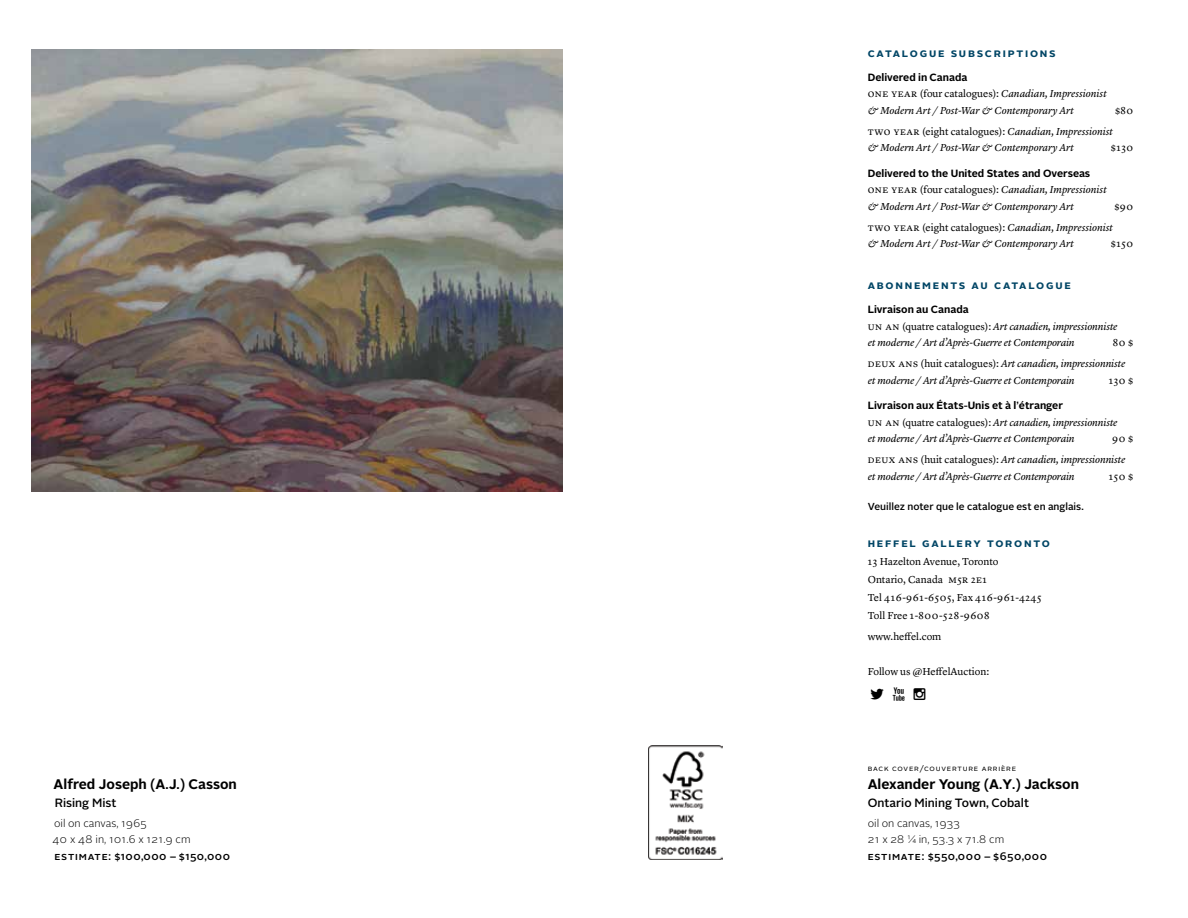
<style>
.page{position:relative;width:1188px;height:918px;background:#fff}
.page>*{position:absolute;margin:0;border:0;box-sizing:border-box;transform-origin:0 0}
.t1{font:22.5px "Socialico";color:#000}
.t2{font:700 13.8px "Alright Sans";color:#000}
.t3{font:500 12px "Alright Sans";color:#000}
.t4{font:700 11.7px "Alright Sans";letter-spacing:.15em;color:#004565}
.t5{font:300 10.8px/16.2px "Alright Sans";letter-spacing:.025em;color:#000}
.t6{font:500 10.8px "Alright Sans";letter-spacing:.05em;color:#000}
.t7{font:italic 10.5px/16.5px "Lyon Text";letter-spacing:-.01em;color:#000}
.t8{font:10.5px/21px "Lyon Text";letter-spacing:.015em;color:#000}
.t9{font:700 10.5px "Alright Sans";color:#000}
.t10{font:10.5px/18px "Lyon Text";letter-spacing:.05em;color:#000}
.t11{font:500 10.2px "Alright Sans";color:#000}
.t12{font:7.8px "Alright Sans";letter-spacing:.1em;color:#000}
.s1{font-weight:500}
.s2{font-style:normal}
.s3{font-style:italic}
.s4{font-family:"Socialico Plus"}
</style>
<div class="page">
<img style="left:648px;top:746px;width:74px;height:114px">
<img style="left:32px;top:50px;width:530px;height:441px">
<h2 class="t2" style="left:54px;top:775px;width:185px">Alfred Joseph <span class="s1">(</span>A<span class="s1">.</span>J<span class="s1">.)</span> Casson</h2>
<p class="t3" style="left:55px;top:794px;width:63px">Rising Mist</p>
<p class="t5" style="left:53px;top:816px;width:140px">oil on canvas, 1965<br>40 x 48 in, 101.6 x 121.9 cm</p>
<p class="t6" style="left:55px;top:848px;width:177px">Estimate: $100,000 – $150,000</p>
<p class="t4" style="left:868px;top:45px;width:189px">Catalogue Subscriptions</p>
<p class="t9" style="left:868px;top:70px;width:101px">Delivered in Canada</p>
<p class="t7" style="left:868px;top:85px;width:241px"><span class="s2">One Year (four catalogues):</span> Canadian, Impressionist &amp; Modern Art / Post-War &amp; Contemporary Art</p>
<p class="t8" style="left:1115px;top:99px;width:20px">$80</p>
<p class="t7" style="left:868px;top:122px;width:247px"><span class="s2">Two Year (eight catalogues):</span> Canadian, Impressionist &amp; Modern Art / Post-War &amp; Contemporary Art</p>
<p class="t8" style="left:1111px;top:136px;width:24px">$130</p>
<p class="t9" style="left:868px;top:166px;width:224px">Delivered to the United States and Overseas</p>
<p class="t7" style="left:868px;top:181px;width:241px"><span class="s2">One Year (four catalogues):</span> Canadian, Impressionist &amp; Modern Art / Post-War &amp; Contemporary Art</p>
<p class="t8" style="left:1114px;top:195px;width:20px">$90</p>
<p class="t7" style="left:868px;top:218px;width:247px"><span class="s2">Two Year (eight catalogues):</span> Canadian, Impressionist &amp; Modern Art / Post-War &amp; Contemporary Art</p>
<p class="t8" style="left:1111px;top:232px;width:24px">$150</p>
<p class="t4" style="left:868px;top:277px;width:205px">Abonnements au Catalogue</p>
<p class="t9" style="left:868px;top:302px;width:102px">Livraison au Canada</p>
<p class="t7" style="left:868px;top:317px;width:251px"><span class="s2">Un an (quatre catalogues):</span> Art canadien, impressionniste et moderne / Art d’Après-Guerre et Contemporain</p>
<p class="t8" style="left:868px;top:331px;width:267px;text-indent:245px">80 $<br>Deu x ans (huit catalogues): <span class="s3">Art canadien, impressionniste</span></p>
<p class="t7" style="left:868px;top:371px;width:208px">et moderne / Art d’Après-Guerre et Contemporain</p>
<p class="t8" style="left:1109px;top:369px;width:26px">130 $</p>
<p class="t9" style="left:868px;top:398px;width:197px">Livraison aux États<span class="s1">-</span>Unis et à l<span class="s1">’</span>étranger</p>
<p class="t7" style="left:868px;top:413px;width:251px"><span class="s2">Un an (quatre catalogues):</span> Art canadien, impressionniste et moderne / Art d’Après-Guerre et Contemporain</p>
<p class="t8" style="left:868px;top:427px;width:267px;text-indent:245px">90 $<br>Deu x ans (huit catalogues): <span class="s3">Art canadien, impressionniste</span></p>
<p class="t7" style="left:868px;top:467px;width:208px">et moderne / Art d’Après-Guerre et Contemporain</p>
<p class="t8" style="left:1109px;top:465px;width:26px">150 $</p>
<p class="t11" style="left:868px;top:499px;width:217px">Veuillez noter que le catalogue est en anglais.</p>
<p class="t4" style="left:868px;top:535px;width:184px">Heffel Gallery Toronto</p>
<p class="t10" style="left:868px;top:552px;width:175px">13 Hazelton Avenue, Toronto<br>Ontario, Canada M5R 2E1<br>Tel 416-961-6505, Fax 416-961-4245<br>Toll Free 1-800-528-9608</p>
<p class="t8" style="left:868px;top:625px;width:75px">www.heffel.com</p>
<p class="t8" style="left:868px;top:660px;width:123px">Follow us @HeffelAuction:</p>
<h1 class="t1" style="left:868px;top:681px;width:60px">LX<span class="s4">I</span></h1>
<p class="t12" style="left:868px;top:763px;width:150px">back cover/couverture arrière</p>
<h2 class="t2" style="left:868px;top:775px;width:213px">Alexander Young <span class="s1">(</span>A<span class="s1">.</span>Y<span class="s1">.)</span> Jackson</h2>
<p class="t3" style="left:868px;top:794px;width:163px">Ontario Mining Town, Cobalt</p>
<p class="t5" style="left:868px;top:816px;width:138px">oil on canvas, 1933<br>21 x 28 1/4 in, 53.3 x 71.8 cm</p>
<p class="t6" style="left:868px;top:848px;width:181px">Estimate: $550,000 – $650,000</p>
</div>
